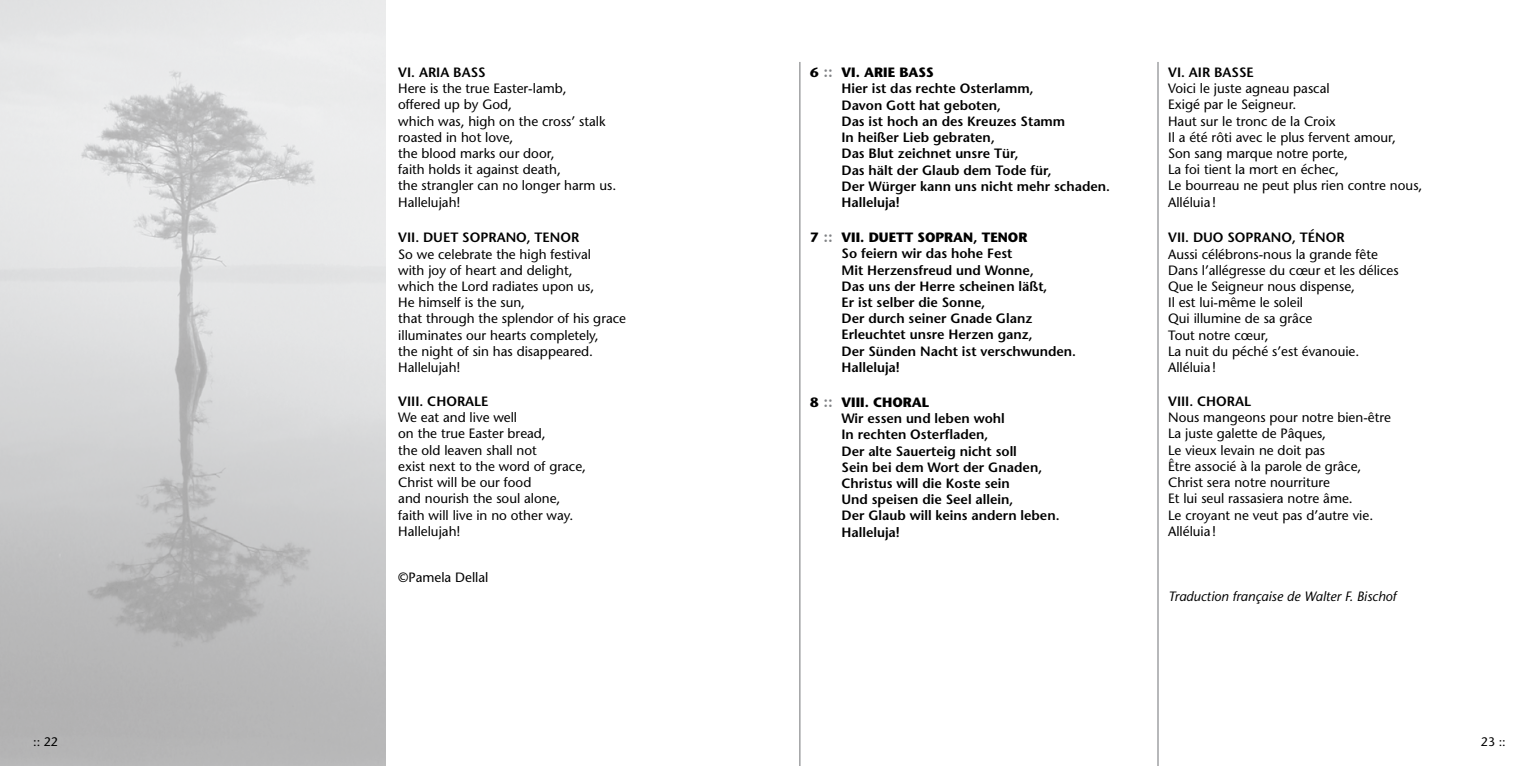
<style>
.page{position:relative;width:1539px;height:766px;background:#fff}
.page>*{position:absolute;margin:0;border:0;box-sizing:border-box;transform-origin:0 0}
.t1{font:13.5px/16.2px "Stone Sans";color:#000}
.t2{font:600 13.5px/16.2px "Stone Sans";color:#000}
.t3{font:italic 13.5px "Stone Sans";color:#000}
.t4{font:12.38px "Stone Sans";color:#000}
.s1{font-weight:700}
.s2{font-family:"Stone Sans Sem ITCTT Semi";font-weight:400;font-size:15.75px;color:#808285}
</style>
<div class="page">
<hr style="left:799px;top:62px;width:1px;height:703px;background:#808285">
<hr style="left:1157px;top:62px;width:2px;height:703px;background:#808285">
<img style="left:0;top:0;width:386px;height:765px">
<p class="t2" style="left:398px;top:64px;width:81px">VI. Aria Bass</p>
<p class="t1" style="left:398px;top:80px;width:220px">Here is the true Easter-lamb,<br>offered up by God,<br>which was, high on the cross’ stalk roasted in hot love,<br>the blood marks our door,<br>faith holds it against death,<br>the strangler can no longer harm us.<br>Hallelujah!</p>
<p class="t2" style="left:398px;top:229px;width:45px">VII. Duet</p>
<p class="t2" style="left:462px;top:229px;width:116px">Soprano, Tenor</p>
<p class="t1" style="left:398px;top:245px;width:229px">So we celebrate the high festival<br>with joy of heart and delight,<br>which the Lord radiates upon us,<br>He himself is the sun,<br>that through the splendor of his grace illuminates our hearts completely,<br>the night of sin has disappeared.<br>Hallelujah!</p>
<p class="t2" style="left:398px;top:393px;width:90px">VIII. Chorale</p>
<p class="t1" style="left:398px;top:409px;width:189px">We eat and live well<br>on the true Easter bread,<br>the old leaven shall not<br>exist next to the word of grace,<br>Christ will be our food<br>and nourish the soul alone, faith will live in no other way.<br>Hallelujah!</p>
<p class="t1" style="left:398px;top:569px;width:92px">©Pamela Dellal</p>
<p class="t2" style="left:842px;top:64px;width:270px;text-indent:-32px"><span class="s1">6</span> <span class="s2">::</span> <span class="s1">VI. ARIE BASS<br></span>Hier ist das rechte Osterlamm,<br>Davon Gott hat geboten,<br>Das ist hoch an des Kreuzes Stamm<br>In heißer Lieb gebraten,<br>Das Blut zeichnet unsre Tür,<br>Das hält der Glaub dem Tode für,<br>Der Würger kann uns nicht mehr schaden.<br>Halleluja!</p>
<p class="t2" style="left:842px;top:229px;width:236px;text-indent:-31px"><span class="s1">7</span> <span class="s2">::</span> <span class="s1">VII. DUETT SOPRAN, TENOR<br></span>So feiern wir das hohe Fest<br>Mit Herzensfreud und Wonne,<br>Das uns der Herre scheinen läßt,<br>Er ist selber die Sonne,<br>Der durch seiner Gnade Glanz<br>Erleuchtet unsre Herzen ganz,<br>Der Sünden Nacht ist verschwunden.<br>Halleluja!</p>
<p class="t2" style="left:842px;top:394px;width:220px;text-indent:-31px"><span class="s1">8</span> <span class="s2">::</span> <span class="s1">VIII. CHORAL<br></span>Wir essen und leben wohl<br>In rechten Osterfladen,<br>Der alte Sauerteig nicht soll<br>Sein bei dem Wort der Gnaden,<br>Christus will die Koste sein<br>Und speisen die Seel allein,<br>Der Glaub will keins andern leben.<br>Halleluja!</p>
<p class="t2" style="left:1168px;top:64px;width:72px">VI. AIR Basse</p>
<p class="t1" style="left:1168px;top:80px;width:256px">Voici le juste agneau pascal<br>Exigé par le Seigneur.<br>Haut sur le tronc de la Croix<br>Il a été rôti avec le plus fervent amour,<br>Son sang marque notre porte,<br>La foi tient la mort en échec,<br>Le bourreau ne peut plus rien contre nous,<br>Alléluia!</p>
<p class="t2" style="left:1168px;top:229px;width:175px">VII. DUO Soprano, Ténor</p>
<p class="t1" style="left:1168px;top:245px;width:232px">Aussi célébrons-nous la grande fête<br>Dans l’allégresse du cœur et les délices<br>Que le Seigneur nous dispense,<br>Il est lui-même le soleil<br>Qui illumine de sa grâce<br>Tout notre cœur,<br>La nuit du péché s’est évanouie.<br>Alléluia!</p>
<p class="t2" style="left:1168px;top:393px;width:85px">VIII. Choral</p>
<p class="t1" style="left:1168px;top:409px;width:224px">Nous mangeons pour notre bien-être<br>La juste galette de Pâques,<br>Le vieux levain ne doit pas<br>Être associé à la parole de grâce,<br>Christ sera notre nourriture<br>Et lui seul rassasiera notre âme.<br>Le croyant ne veut pas d’autre vie.<br>Alléluia!</p>
<p class="t3" style="left:1168px;top:587px;width:230px">Traduction française de Walter F. Bischof</p>
<p class="t4" style="left:33px;top:733px;width:26px">:: 22</p>
<p class="t4" style="left:1481px;top:733px;width:26px">23 ::</p>
</div>
